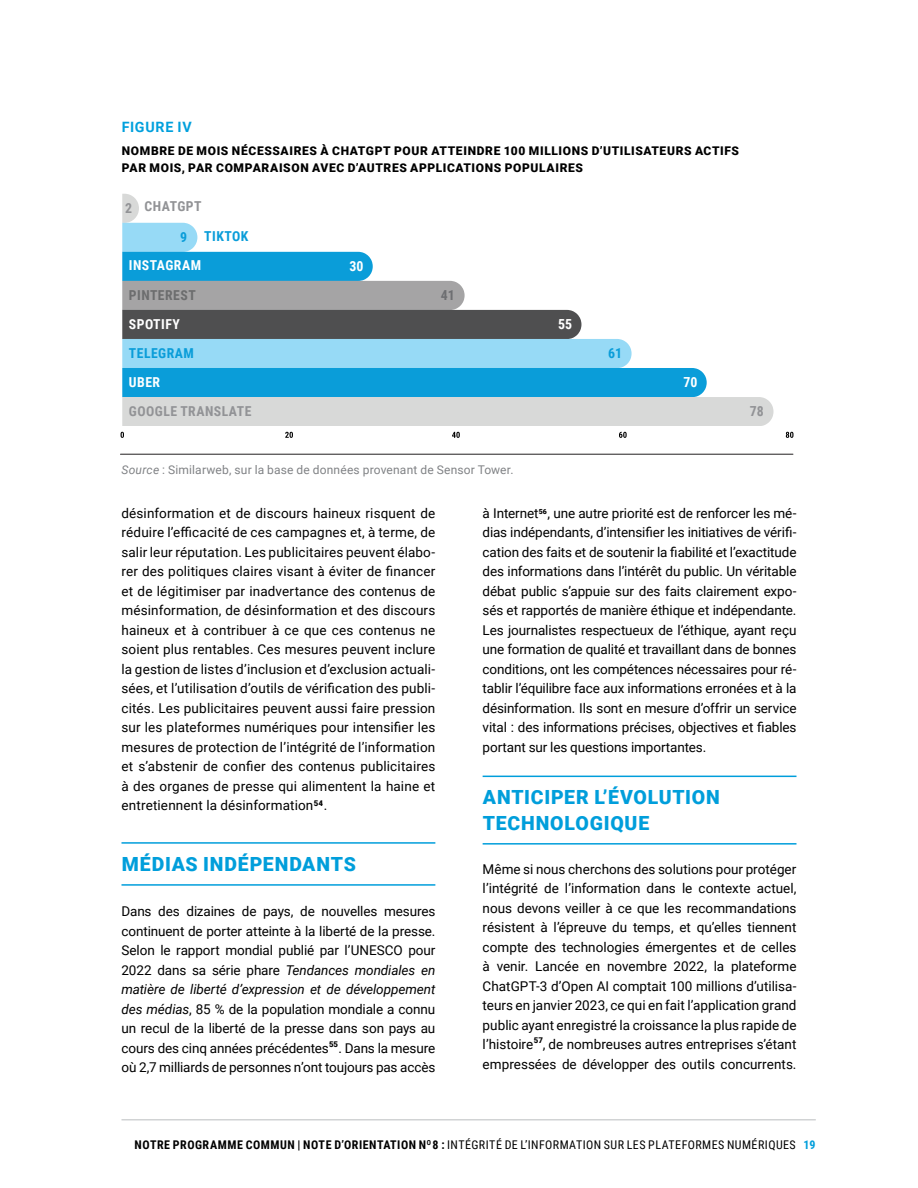
<style>
.page{position:relative;width:918px;height:1188px;background:#fff}
.page>*{position:absolute;margin:0;border:0;box-sizing:border-box;transform-origin:0 0}
.SH_section_heading_u{font:900 19.5px/25.5px "Roboto";letter-spacing:.04em;color:#009edb}
.CHART_FIGURE__NUMBER{font:700 14.25px "Roboto";letter-spacing:.05em;color:#00a0dd}
.t1{font:700 13.8px "Roboto Condensed";color:#fff}
.t2{font:700 13.8px "Roboto Condensed";color:#0a9dd9}
.t3{font:700 13.8px "Roboto Condensed";color:#6e6f72}
.t4{font:700 13.8px "Roboto Condensed";color:#929396}
.t5{font:700 13.65px/29.1px "Roboto Condensed";letter-spacing:.035em;color:#fff}
.t6{font:700 13.65px "Roboto Condensed";letter-spacing:.035em;color:#929396}
.t7{font:700 13.65px "Roboto Condensed";letter-spacing:.035em;color:#0a9dd9}
.TX_justified_column{font:13.5px/19.5px "Roboto";letter-spacing:-.005em;color:#000;text-align:justify}
.CommonAgenda_table_H{font:900 12px/16.5px "Roboto";letter-spacing:.055em;color:#000}
.t8{font:12px "Roboto Condensed";letter-spacing:.035em;color:#000}
.CHART_TABLE_source{font:12px "Roboto";letter-spacing:.015em;color:#808285}
.s1{font-size:13.8px}
.s2{color:#6c6d6e}
.s3{color:#0a9dd9}
.s4{color:#929396}
.s5{font-style:italic}
.s6{font-weight:700}
.s7{font-weight:700;color:#009edb}
</style>
<div class="page">
<hr style="left:122px;top:1119px;width:694px;height:1px;background:#d1d3d4">
<hr style="left:122px;top:842px;width:313px;height:2px;background:#009edb">
<hr style="left:122px;top:884px;width:313px;height:2px;background:#009edb">
<hr style="left:483px;top:776px;width:313px;height:1px;background:#009edb">
<hr style="left:483px;top:843px;width:313px;height:2px;background:#009edb">
<hr style="left:120px;top:454px;width:673px;height:1px;background:#221f20">
<img style="left:122px;top:193px;width:672px;height:245px">
<h3 class="CHART_FIGURE__NUMBER" style="left:122px;top:117px;width:71px">FIGURE IV</h3>
<p class="CommonAgenda_table_H" style="left:122px;top:142px;width:619px">NOMBRE DE MOIS NÉCESSAIRES À CHATGPT POUR ATTEINDRE 100 MILLIONS D’UTILISATEURS ACTIFS<br>PAR MOIS, PAR COMPARAISON AVEC D’AUTRES APPLICATIONS POPULAIRES</p>
<p class="t6" style="left:125px;top:197px;width:78px"><span class="s1">2</span> CHATGPT</p>
<p class="t2" style="left:180px;top:227px;width:9px">9</p>
<p class="t7" style="left:204px;top:227px;width:46px">TIKTOK</p>
<p class="t5" style="left:129px;top:250px;width:124px">INSTAGRAM<br><span class="s2">PINTEREST<br></span>SPOTIFY<br><span class="s3">TELEGRAM<br></span>UBER<br><span class="s4">GOOGLE TRANSLATE</span></p>
<p class="t1" style="left:349px;top:256px;width:16px">30</p>
<p class="t3" style="left:441px;top:285px;width:16px">41</p>
<p class="CHART_TABLE_source" style="left:122px;top:462px;width:394px"><span class="s5">Source</span> : Similarweb, sur la base de données provenant de Sensor Tower.</p>
<p class="t1" style="left:558px;top:314px;width:16px">55</p>
<p class="t2" style="left:608px;top:343px;width:16px">61</p>
<p class="t1" style="left:683px;top:373px;width:16px">70</p>
<p class="t4" style="left:750px;top:402px;width:16px">78</p>
<p class="TX_justified_column" style="left:122px;top:503px;width:315px">désinformation et de discours haineux risquent de réduire l’efficacité de ces campagnes et, à terme, de salir leur réputation. Les publicitaires peuvent élabo&shy;rer des politiques claires visant à éviter de financer et de légitimiser par inadvertance des contenus de mésinformation, de désinformation et des discours haineux et à contribuer à ce que ces contenus ne soient plus rentables. Ces mesures peuvent inclure la gestion de listes d’inclusion et d’exclusion actuali&shy;sées, et l’utilisation d’outils de vérification des publi&shy;cités. Les publicitaires peuvent aussi faire pression sur les plateformes numériques pour intensifier les mesures de protection de l’intégrité de l’information et s’abstenir de confier des contenus publicitaires à des organes de presse qui alimentent la haine et entretiennent la désinformation<sup>54</sup>.</p>
<p class="SH_section_heading_u" style="left:122px;top:850px;width:236px">MÉDIAS INDÉPENDANTS</p>
<p class="TX_justified_column" style="left:122px;top:901px;width:315px">Dans des dizaines de pays, de nouvelles mesures continuent de porter atteinte à la liberté de la presse.<br>Selon le rapport mondial publié par l’UNESCO pour 2022 dans sa série phare <span class="s5">Tendances mondiales en matière de liberté d’expression et de développement des médias</span>, 85 % de la population mondiale a connu un recul de la liberté de la presse dans son pays au cours des cinq années précédentes<sup>55</sup>. Dans la mesure où 2,7 milliards de personnes n’ont toujours pas accès</p>
<p class="TX_justified_column" style="left:483px;top:503px;width:315px">à Internet<sup>56</sup>, une autre priorité est de renforcer les mé&shy;dias indépendants, d’intensifier les initiatives de vérifi&shy;cation des faits et de soutenir la fiabilité et l’exactitude des informations dans l’intérêt du public. Un véritable débat public s’appuie sur des faits clairement expo&shy;sés et rapportés de manière éthique et indépendante.<br>Les journalistes respectueux de l’éthique, ayant reçu une formation de qualité et travaillant dans de bonnes conditions, ont les compétences nécessaires pour ré&shy;tablir l’équilibre face aux informations erronées et à la désinformation. Ils sont en mesure d’offrir un service vital : des informations précises, objectives et fiables portant sur les questions importantes.</p>
<p class="SH_section_heading_u" style="left:483px;top:784px;width:238px">ANTICIPER L’ÉVOLUTION<br>TECHNOLOGIQUE</p>
<p class="TX_justified_column" style="left:483px;top:859px;width:315px">Même si nous cherchons des solutions pour protéger l’intégrité de l’information dans le contexte actuel, nous devons veiller à ce que les recommandations résistent à l’épreuve du temps, et qu’elles tiennent compte des technologies émergentes et de celles à venir. Lancée en novembre 2022, la plateforme ChatGPT-3 d’Open AI comptait 100 millions d’utilisa&shy;teurs en janvier 2023, ce qui en fait l’application grand public ayant enregistré la croissance la plus rapide de l’histoire<sup>57</sup>, de nombreuses autres entreprises s’étant empressées de développer des outils concurrents.</p>
<p class="t8" style="left:135px;top:1136px;width:683px"><span class="s6">NOTRE PROGRAMME COMMUN | NOTE D’ORIENTATION N</span><sup>O</sup> <span class="s6">8 :</span> INTÉGRITÉ DE L’INFORMATION SUR LES PLATEFORMES NUMÉRIQUES <span class="s7">19</span></p>
</div>
